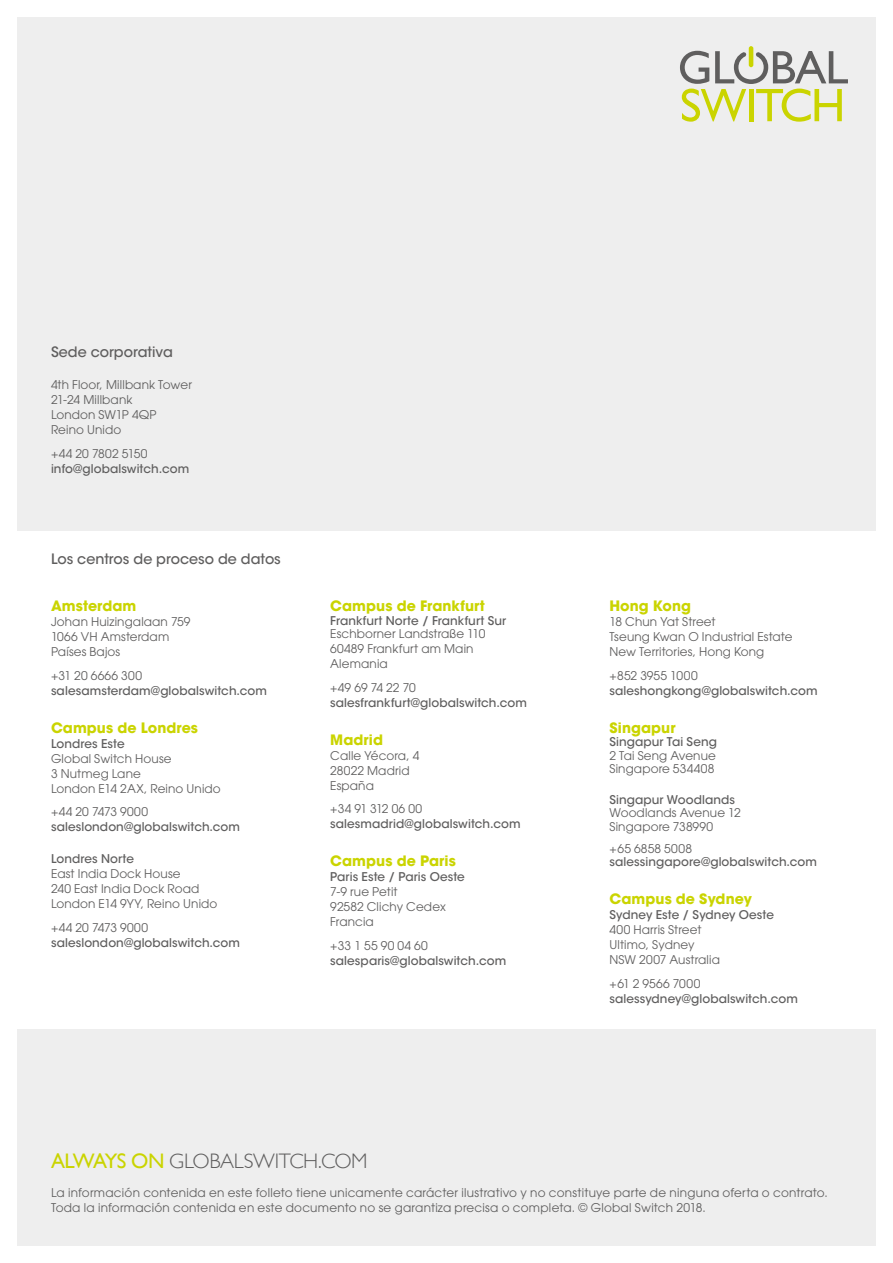
<style>
.page{position:relative;width:893px;height:1263px;background:#fff}
.page>*{position:absolute;margin:0;border:0;box-sizing:border-box;transform-origin:0 0}
.t1{font:300 21px "Gill Sans";letter-spacing:-.015em;color:#5f5e5e}
.t2{font:700 14.25px "ITC Avant Garde Std";letter-spacing:.005em;color:#cad400}
.t3{font:500 14.25px "ITC Avant Garde Std";color:#5f5e5e}
.t4{font:12px/15px "Avant Garde";letter-spacing:.01em;color:#5f5e5e}
.t5{font:500 12px "ITC Avant Garde Std";letter-spacing:.005em;color:#5f5e5e}
.t6{font:12px "Avant Garde";letter-spacing:-.02em;color:#5f5e5e}
.s1{font-weight:400;color:#cad400}
</style>
<div class="page">
<div style="left:17px;top:17px;width:859px;height:1229px;background:#eee"></div>
<svg style="left:680px;top:46px;width:168px;height:76px"></svg>
<div style="left:17px;top:531px;width:859px;height:498px;background:#fff"></div>
<p class="t3" style="left:51px;top:343px;width:123px">Sede corporativa</p>
<p class="t4" style="left:51px;top:378px;width:142px">4th Floor, Millbank Tower<br>21-24 Millbank<br>London SW1P 4QP<br>Reino Unido</p>
<p class="t4" style="left:51px;top:446px;width:98px">+44 20 7802 5150</p>
<p class="t5" style="left:51px;top:461px;width:140px">info@globalswitch.com</p>
<p class="t3" style="left:51px;top:550px;width:231px">Los centros de proceso de datos</p>
<p class="t2" style="left:51px;top:597px;width:87px">Amsterdam</p>
<p class="t4" style="left:51px;top:614px;width:141px">Johan Huizingalaan 759<br>1066 VH Amsterdam<br>Países Bajos</p>
<p class="t4" style="left:51px;top:668px;width:93px">+31 20 6666 300</p>
<p class="t5" style="left:51px;top:683px;width:218px">salesamsterdam@globalswitch.com</p>
<p class="t2" style="left:51px;top:718px;width:149px">Campus de Londres</p>
<p class="t5" style="left:51px;top:736px;width:75px">Londres Este</p>
<p class="t4" style="left:51px;top:751px;width:171px">Global Switch House<br>3 Nutmeg Lane<br>London E14 2AX, Reino Unido</p>
<p class="t4" style="left:51px;top:804px;width:99px">+44 20 7473 9000</p>
<p class="t5" style="left:51px;top:819px;width:191px">saleslondon@globalswitch.com</p>
<p class="t5" style="left:51px;top:851px;width:85px">Londres Norte</p>
<p class="t4" style="left:51px;top:866px;width:168px">East India Dock House<br>240 East India Dock Road<br>London E14 9YY, Reino Unido</p>
<p class="t4" style="left:51px;top:920px;width:99px">+44 20 7473 9000</p>
<p class="t5" style="left:51px;top:935px;width:191px">saleslondon@globalswitch.com</p>
<p class="t2" style="left:330px;top:597px;width:156px">Campus de Frankfurt</p>
<p class="t5" style="left:330px;top:613px;width:177px">Frankfurt Norte / Frankfurt Sur</p>
<p class="t4" style="left:330px;top:626px;width:157px">Eschborner Landstraße 110<br>60489 Frankfurt am Main<br>Alemania</p>
<p class="t4" style="left:330px;top:680px;width:87px">+49 69 74 22 70</p>
<p class="t5" style="left:330px;top:695px;width:198px">salesfrankfurt@globalswitch.com</p>
<p class="t2" style="left:330px;top:730px;width:54px">Madrid</p>
<p class="t4" style="left:330px;top:748px;width:91px">Calle Yécora, 4<br>28022 Madrid<br>España</p>
<p class="t6" style="left:330px;top:802px;width:94px">+34 91 312 06 00</p>
<p class="t5" style="left:330px;top:816px;width:192px">salesmadrid@globalswitch.com</p>
<p class="t2" style="left:330px;top:852px;width:127px">Campus de Paris</p>
<p class="t5" style="left:330px;top:869px;width:136px">Paris Este / Paris Oeste</p>
<p class="t4" style="left:330px;top:884px;width:117px">7-9 rue Petit<br>92582 Clichy Cedex<br>Francia</p>
<p class="t4" style="left:330px;top:938px;width:99px">+33 1 55 90 04 60</p>
<p class="t5" style="left:330px;top:953px;width:177px">salesparis@globalswitch.com</p>
<p class="t2" style="left:609px;top:597px;width:83px">Hong Kong</p>
<p class="t4" style="left:609px;top:614px;width:185px">18 Chun Yat Street<br>Tseung Kwan O Industrial Estate<br>New Territories, Hong Kong</p>
<p class="t4" style="left:609px;top:668px;width:90px">+852 3955 1000</p>
<p class="t5" style="left:609px;top:683px;width:210px">saleshongkong@globalswitch.com</p>
<p class="t2" style="left:609px;top:718px;width:68px">Singapur</p>
<p class="t5" style="left:609px;top:734px;width:109px">Singapur Tai Seng</p>
<p class="t4" style="left:609px;top:748px;width:108px;line-height:13.5px">2 Tai Seng Avenue<br>Singapore 534408</p>
<p class="t5" style="left:609px;top:792px;width:127px">Singapur Woodlands</p>
<p class="t4" style="left:609px;top:806px;width:133px;line-height:13.5px">Woodlands Avenue 12<br>Singapore 738990</p>
<p class="t4" style="left:609px;top:841px;width:84px">+65 6858 5008</p>
<p class="t5" style="left:609px;top:854px;width:209px">salessingapore@globalswitch.com</p>
<p class="t2" style="left:609px;top:890px;width:144px">Campus de Sydney</p>
<p class="t5" style="left:609px;top:907px;width:166px">Sydney Este / Sydney Oeste</p>
<p class="t4" style="left:609px;top:922px;width:112px">400 Harris Street<br>Ultimo, Sydney<br>NSW 2007 Australia</p>
<p class="t4" style="left:609px;top:976px;width:92px">+61 2 9566 7000</p>
<p class="t5" style="left:609px;top:991px;width:190px">salessydney@globalswitch.com</p>
<h1 class="t1" style="left:51px;top:1144px;width:318px"><span class="s1">ALWAYS ON</span> GLOBALSWITCH.COM</h1>
<p class="t4" style="left:51px;top:1185px;width:778px">La información contenida en este folleto tiene unicamente carácter ilustrativo y no constituye parte de ninguna oferta o contrato.<br>Toda la información contenida en este documento no se garantiza precisa o completa. © Global Switch 2018.</p>
</div>
